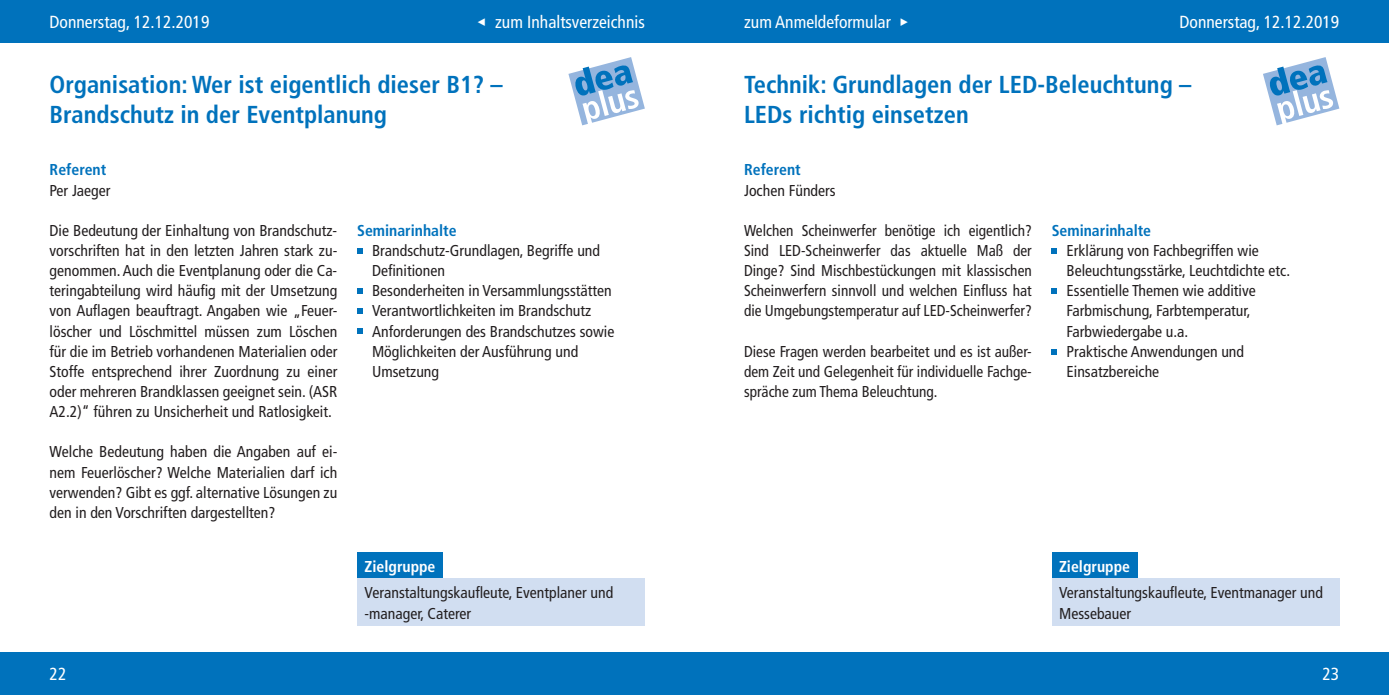
<style>
.page{position:relative;width:1389px;height:695px;background:#fff}
.page>*{position:absolute;margin:0;border:0;box-sizing:border-box;transform-origin:0 0}
.t1{font:700 condensed 24.5px/29.8px "Frutiger LT Std";color:#0072bc}
.t2{font:condensed 17.5px "Frutiger LT Std";color:#fff}
.t3{font:condensed 15.75px/20.1px "Frutiger LT Std";color:#231f20;text-align:justify}
.t4{font:700 condensed 15.75px "Frutiger LT Std";color:#0072bc}
.t5{font:700 condensed 15.75px "Frutiger LT Std";color:#fff}
.s1{font-family:"Corporate S Pro";font-stretch:normal}
</style>
<div class="page">
<div style="left:0;top:652px;width:694px;height:42px;background:#0072bc"></div>
<div style="left:694px;top:652px;width:695px;height:42px;background:#0072bc"></div>
<div style="left:694px;top:0;width:695px;height:42px;background:#0072bc"></div>
<div style="left:0;top:0;width:694px;height:42px;background:#0072bc"></div>
<svg style="left:568px;top:57px;width:77px;height:69px"></svg>
<svg style="left:1263px;top:57px;width:76px;height:69px"></svg>
<svg style="left:357px;top:248px;width:5px;height:5px"></svg>
<svg style="left:357px;top:288px;width:5px;height:6px"></svg>
<svg style="left:357px;top:308px;width:5px;height:6px"></svg>
<svg style="left:357px;top:329px;width:5px;height:5px"></svg>
<svg style="left:1052px;top:248px;width:5px;height:5px"></svg>
<svg style="left:1052px;top:288px;width:5px;height:6px"></svg>
<svg style="left:1052px;top:349px;width:5px;height:5px"></svg>
<div style="left:357px;top:552px;width:86px;height:27px;background:#0072bc"></div>
<div style="left:357px;top:578px;width:288px;height:48px;background:#d1def1"></div>
<div style="left:1052px;top:552px;width:85px;height:27px;background:#0072bc"></div>
<div style="left:1052px;top:578px;width:287px;height:48px;background:#d1def1"></div>
<p class="t2" style="left:478px;top:11px;width:169px"><span class="s1">◂</span> zum Inhaltsverzeichnis</p>
<p class="t2" style="left:744px;top:11px;width:166px">zum Anmeldeformular <span class="s1">▸</span></p>
<p class="t2" style="left:50px;top:11px;width:161px">Donnerstag, 12.12.2019</p>
<p class="t2" style="left:1180px;top:11px;width:161px">Donnerstag, 12.12.2019</p>
<h1 class="t1" style="left:50px;top:70px;width:455px">Organisation: Wer ist eigentlich dieser B1? –<br>Brandschutz in der Eventplanung</h1>
<h1 class="t1" style="left:744px;top:70px;width:449px">Technik: Grundlagen der LED-Beleuchtung –<br>LEDs richtig einsetzen</h1>
<p class="t4" style="left:50px;top:161px;width:58px">Referent</p>
<p class="t3" style="left:50px;top:180px;width:62px">Per Jaeger</p>
<p class="t4" style="left:744px;top:161px;width:58px">Referent</p>
<p class="t3" style="left:744px;top:180px;width:93px">Jochen Fünders</p>
<p class="t3" style="left:50px;top:220px;width:289px">Die Bedeutung der Einhaltung von Brandschutz&shy;vorschriften hat in den letzten Jahren stark zu&shy;genommen. Auch die Eventplanung oder die Ca&shy;teringabteilung wird häufig mit der Umsetzung von Auflagen beauftragt. Angaben wie „Feuer&shy;löscher und Löschmittel müssen zum Löschen für die im Betrieb vorhandenen Materialien oder Stoffe entsprechend ihrer Zuordnung zu einer oder mehreren Brandklassen geeignet sein. (ASR A2.2)“ führen zu Unsicherheit und Ratlosigkeit.</p>
<p class="t3" style="left:50px;top:442px;width:289px">Welche Bedeutung haben die Angaben auf ei&shy;nem Feuerlöscher? Welche Materialien darf ich verwenden? Gibt es ggf. alternative Lösungen zu den in den Vorschriften dargestellten?</p>
<p class="t4" style="left:357px;top:221px;width:101px">Seminarinhalte</p>
<p class="t3" style="left:372px;top:240px;width:244px;text-align:left">Brandschutz-Grundlagen, Begriffe und<br>Definitionen<br>Besonderheiten in Versammlungsstätten<br>Verantwortlichkeiten im Brandschutz<br>Anforderungen des Brandschutzes sowie<br>Möglichkeiten der Ausführung und<br>Umsetzung</p>
<p class="t5" style="left:365px;top:556px;width:72px">Zielgruppe</p>
<p class="t3" style="left:365px;top:583px;width:250px">Veranstaltungskaufleute, Eventplaner und -manager, Caterer</p>
<p class="t3" style="left:744px;top:220px;width:289px">Welchen Scheinwerfer benötige ich eigentlich?<br>Sind LED-Scheinwerfer das aktuelle Maß der Dinge? Sind Mischbestückungen mit klassischen Scheinwerfern sinnvoll und welchen Einfluss hat die Umgebungstemperatur auf LED-Scheinwerfer?</p>
<p class="t3" style="left:744px;top:341px;width:289px">Diese Fragen werden bearbeitet und es ist außer&shy;dem Zeit und Gelegenheit für individuelle Fachge&shy;spräche zum Thema Beleuchtung.</p>
<p class="t4" style="left:1052px;top:221px;width:101px">Seminarinhalte</p>
<p class="t3" style="left:1067px;top:240px;width:225px;text-align:left">Erklärung von Fachbegriffen wie<br>Beleuchtungsstärke, Leuchtdichte etc.<br>Essentielle Themen wie additive<br>Farbmischung, Farbtemperatur,<br>Farbwiedergabe u.a.<br>Praktische Anwendungen und<br>Einsatzbereiche</p>
<p class="t5" style="left:1059px;top:556px;width:72px">Zielgruppe</p>
<p class="t3" style="left:1059px;top:583px;width:265px">Veranstaltungskaufleute, Eventmanager und<br>Messebauer</p>
<p class="t2" style="left:50px;top:664px;width:18px">22</p>
<p class="t2" style="left:1323px;top:664px;width:18px">23</p>
</div>
